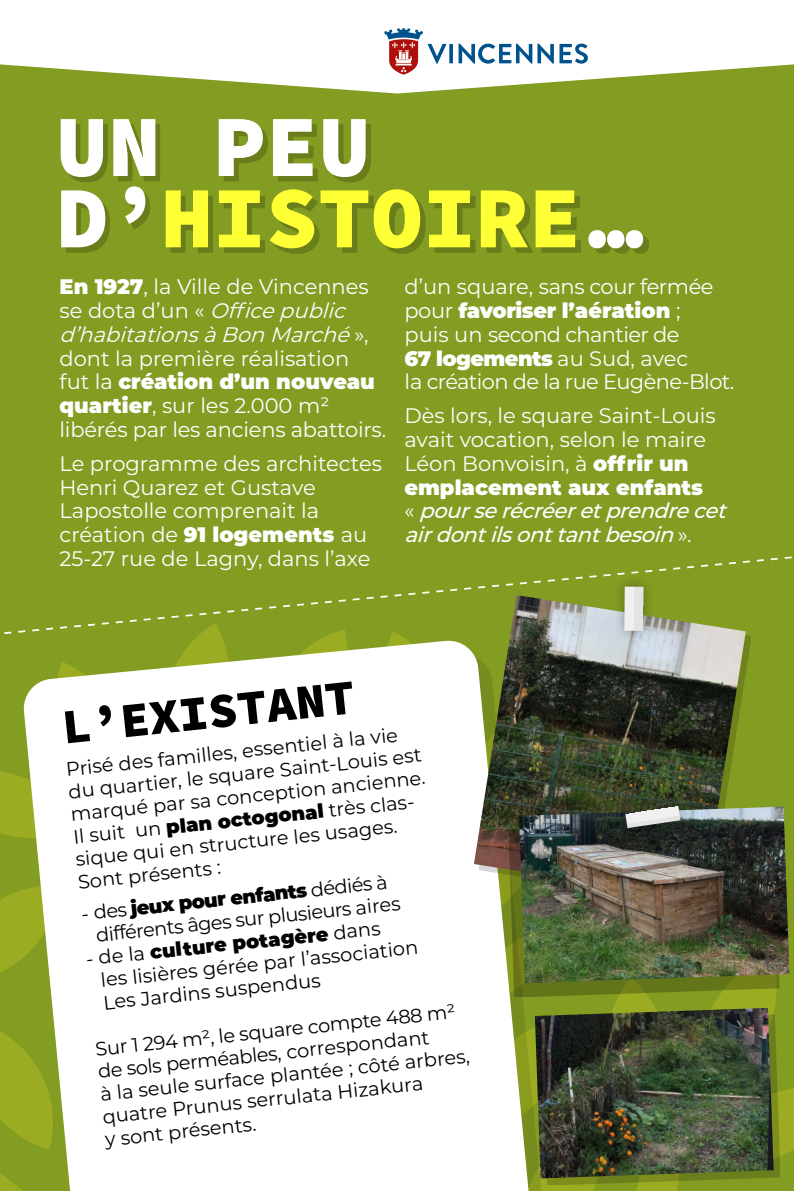
<style>
.page{position:relative;width:794px;height:1191px;background:#839c22}
.page>*{position:absolute;margin:0;border:0;box-sizing:border-box;transform-origin:0 0}
.t1{font:900 87.5px/71.3px "Source Code Pro";color:#fff}
.t2{font:900 49px "Source Code Pro";color:#000}
.t3{font:21px/23.8px "Montserrat";color:#fff}
.t4{font:21px/23.8px "Montserrat";letter-spacing:-.03em;color:#fff}
.t5{font:19.42px/22.7px "Montserrat";color:#000}
.s1{color:#ffff35}
.s2{font-weight:900}
.s3{font-style:italic}
.s4{font-weight:500;font-style:italic}
</style>
<div class="page">
<svg style="left:0;top:771px;width:22px;height:420px;fill:#9bac22"></svg>
<div style="left:66px;top:124px;width:582px;height:130px;background:#000;opacity:.2"></div>
<svg style="left:22px;top:662px;width:118px;height:529px;background:#e5eacd"></svg>
<img style="left:140px;top:556px;width:654px;height:635px">
<svg style="left:0;top:0;width:794px;height:93px;fill:#fff"></svg>
<svg style="left:384px;top:28px;width:204px;height:47px;background:#cfd1db"></svg>
<h1 class="t1" style="left:56px;top:114px;width:588px">UN PEU<br>D’<span class="s1">HISTOIRE</span>…</h1>
<p class="t3" style="left:60px;top:274px;width:328px"><span class="s2">En 1927</span>, la Ville de Vincennes<br>s e d o t a d ’ u n « <span class="s3">Officepublic d’habitationsàBonMarché</span>» , dont la première réalisation<br>fut la <span class="s2">création d’un nouveau quartier</span>, sur les 2.000 m² libérés par les anciens abattoirs.</p>
<p class="t3" style="left:60px;top:451px;width:324px">Le programme des architectes<br>Henri Quarez et Gustave<br>Lapostolle comprenait la création de <span class="s2">91 logements</span> au<br>25-27 rue de Lagny, dans l’axe</p>
<p class="t4" style="left:404px;top:274px;width:331px">d’un square, sans cour fermée pour <span class="s2">favoriser l’aération</span> ;<br>puis un second chantier de<br><span class="s2">67 logements</span> au Sud, avec<br>la création de la rue Eugène-Blot.</p>
<p class="t3" style="left:404px;top:403px;width:330px">Dès lors, le square Saint-Louis avait vocation, selon le maire<br>Léon Bonvoisin, à <span class="s2">offrir un emplacement aux enfants<br></span>« <span class="s4">pourserécréeretprendrecet airdontilsonttantbesoin</span>» .</p>
<h2 class="t2" style="left:58px;top:692px;width:295px;rotate:-6deg">L’EXISTANT</h2>
<p class="t5" style="left:65px;top:757px;width:358px;rotate:-6deg">Prisé des familles, essentiel à la vie du quartier, le square Saint-Louis est marqué par sa conception ancienne.<br>Il suit un <span class="s2">plan octogonal</span> très clas&shy;sique qui en structure les usages.<br>Sont présents :</p>
<p class="t5" style="left:93px;top:900px;width:308px;text-indent:-13px;rotate:-6deg">- des <span class="s2">jeux pour enfants</span> dédiés à différents âges sur plusieurs aires</p>
<p class="t5" style="left:97px;top:945px;width:320px;text-indent:-13px;rotate:-6deg">- de la <span class="s2">culture potagère</span> dans<br>les lisières gérée par l’association<br>Les Jardins suspendus</p>
<p class="t5" style="left:94px;top:1037px;width:373px;rotate:-6deg">Sur 1 294 m², le square compte 488 m² de sols perméables, correspondant<br>à la seule surface plantée ; côté arbres, quatre Prunus serrulata Hizakura<br>y sont présents.</p>
</div>
